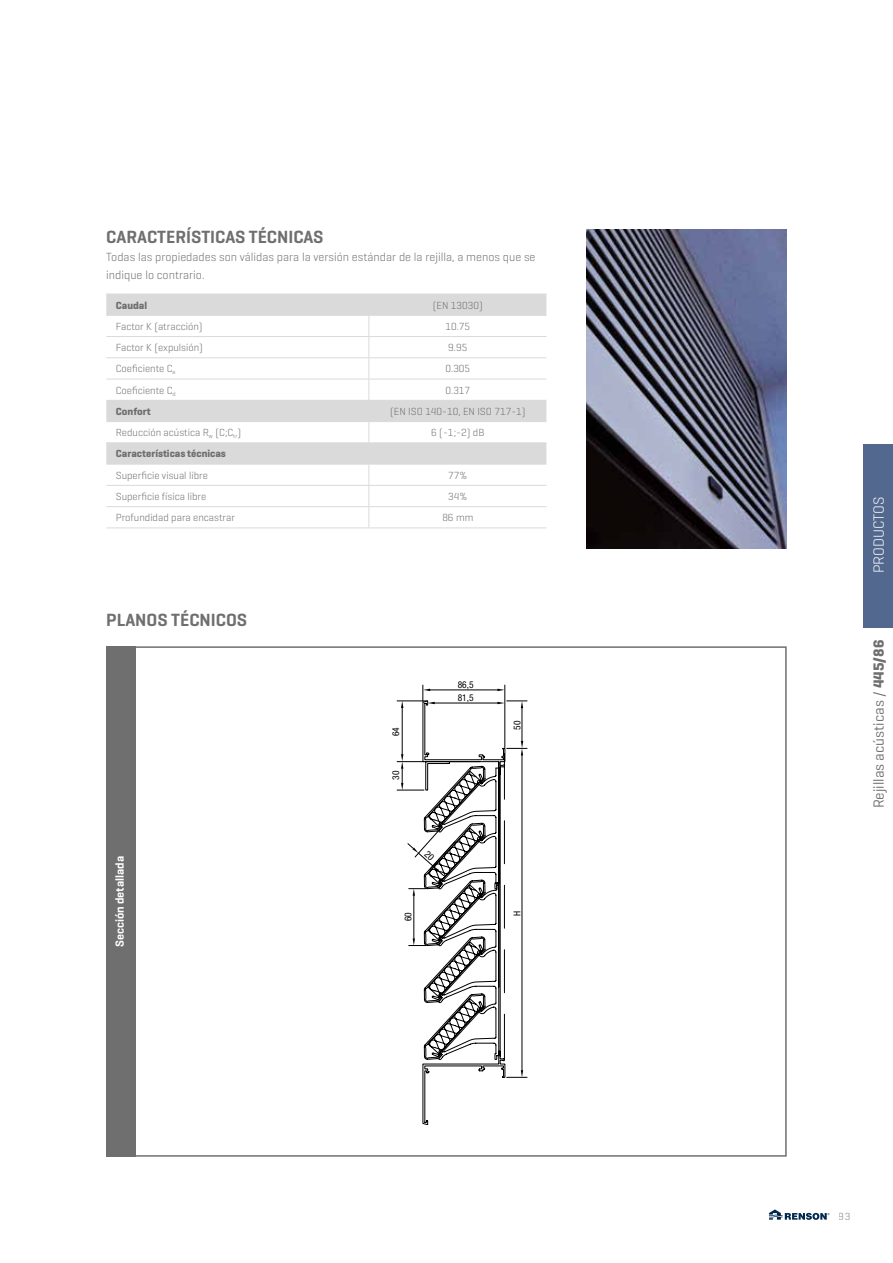
<style>
.page{position:relative;width:893px;height:1263px;background:#fff}
.page>*{position:absolute;margin:0;border:0;box-sizing:border-box;transform-origin:0 0}
.t1{font:600 18px "Geogrotesque";color:#706f6f}
.t2{font:15px "Geogrotesque";color:#706f6f}
.t3{font:300 15px "Geogrotesque";color:#fff}
.t4{font:300 12px/18px "Geogrotesque";color:#706f6f}
.t5{font:600 12px "Geogrotesque";color:#fff}
.t6{font:300 10.5px "Geogrotesque";color:#706f6f}
.t7{font:700 10.5px "Geogrotesque";color:#706f6f}
.t8{font:10.5px "Geogrotesque";color:#9d9d9c}
.t9{font:condensed 9.45px "Helvetica Neue LT Std";color:#000}
.s1{font-weight:700}
</style>
<div class="page">
<div style="left:863px;top:444px;width:30px;height:184px;background:#52688e"></div>
<img style="left:587px;top:230px;width:200px;height:319px">
<div style="left:106px;top:646px;width:30px;height:511px;background:#706f6f"></div>
<svg style="left:106px;top:295px;width:440px;height:169px"></svg>
<hr style="left:106px;top:294px;width:263px;height:1px;background:#dadada">
<hr style="left:369px;top:294px;width:177px;height:1px;background:#dadada">
<hr style="left:106px;top:315px;width:263px;height:1px;background:#dadada">
<hr style="left:369px;top:315px;width:177px;height:1px;background:#dadada">
<hr style="left:106px;top:336px;width:263px;height:1px;background:#dadada">
<hr style="left:369px;top:336px;width:177px;height:1px;background:#dadada">
<hr style="left:106px;top:357px;width:263px;height:1px;background:#dadada">
<hr style="left:369px;top:357px;width:177px;height:1px;background:#dadada">
<hr style="left:106px;top:379px;width:263px;height:1px;background:#dadada">
<hr style="left:369px;top:379px;width:177px;height:1px;background:#dadada">
<hr style="left:106px;top:400px;width:263px;height:1px;background:#dadada">
<hr style="left:369px;top:400px;width:177px;height:1px;background:#dadada">
<hr style="left:106px;top:421px;width:263px;height:1px;background:#dadada">
<hr style="left:369px;top:421px;width:177px;height:1px;background:#dadada">
<hr style="left:106px;top:442px;width:263px;height:1px;background:#dadada">
<hr style="left:369px;top:442px;width:177px;height:1px;background:#dadada">
<hr style="left:106px;top:464px;width:263px;height:1px;background:#dadada">
<hr style="left:369px;top:464px;width:177px;height:1px;background:#dadada">
<hr style="left:106px;top:485px;width:263px;height:1px;background:#dadada">
<hr style="left:369px;top:485px;width:177px;height:1px;background:#dadada">
<hr style="left:106px;top:506px;width:263px;height:1px;background:#dadada">
<hr style="left:369px;top:506px;width:177px;height:1px;background:#dadada">
<svg style="left:368px;top:295px;width:1px;height:232px"></svg>
<hr style="left:106px;top:527px;width:263px;height:1px;background:#dadada">
<hr style="left:369px;top:527px;width:177px;height:1px;background:#dadada">
<svg style="left:769px;top:1209px;width:60px;height:11px"></svg>
<svg style="left:397px;top:685px;width:130px;height:440px"></svg>
<h1 class="t1" style="left:106px;top:226px;width:219px">CARACTERÍSTICAS TÉCNICAS</h1>
<p class="t4" style="left:106px;top:248px;width:431px">Todas las propiedades son válidas para la versión estándar de la rejilla, a menos que se indique lo contrario.</p>
<p class="t7" style="left:116px;top:298px;width:33px">Caudal</p>
<p class="t6" style="left:433px;top:298px;width:51px">(EN 13030)</p>
<p class="t6" style="left:116px;top:320px;width:88px">Factor K (atracción)</p>
<p class="t6" style="left:445px;top:320px;width:26px">10.75</p>
<p class="t6" style="left:116px;top:341px;width:89px">Factor K (expulsión)</p>
<p class="t6" style="left:448px;top:341px;width:21px">9.95</p>
<p class="t6" style="left:116px;top:362px;width:61px">Coeficiente C<sub>e</sub></p>
<p class="t6" style="left:445px;top:362px;width:26px">0.305</p>
<p class="t6" style="left:116px;top:383px;width:61px">Coeficiente C<sub>d</sub></p>
<p class="t6" style="left:445px;top:383px;width:26px">0.317</p>
<p class="t7" style="left:116px;top:405px;width:36px">Confort</p>
<p class="t6" style="left:390px;top:405px;width:137px">(EN ISO 140-10, EN ISO 717-1)</p>
<p class="t6" style="left:116px;top:426px;width:127px">Reducción acústica R<sub>w</sub> (C;C<sub>tr</sub>)</p>
<p class="t6" style="left:431px;top:426px;width:55px">6 (-1;-2) dB</p>
<p class="t7" style="left:116px;top:447px;width:112px">Características técnicas</p>
<p class="t6" style="left:116px;top:469px;width:93px">Superficie visual libre</p>
<p class="t6" style="left:448px;top:469px;width:21px">77%</p>
<p class="t6" style="left:116px;top:490px;width:92px">Superficie física libre</p>
<p class="t6" style="left:448px;top:490px;width:21px">34%</p>
<p class="t6" style="left:116px;top:511px;width:121px">Profundidad para encastrar</p>
<p class="t6" style="left:442px;top:511px;width:32px">86 mm</p>
<h1 class="t1" style="left:106px;top:608px;width:142px">PLANOS TÉCNICOS</h1>
<p class="t5" style="left:112px;top:947px;width:92px;rotate:-90deg">Sección detallada</p>
<p class="t9" style="left:390px;top:736px;width:11px;rotate:-90deg">64</p>
<p class="t9" style="left:390px;top:780px;width:11px;rotate:-90deg">30</p>
<p class="t9" style="left:458px;top:679px;width:17px">86,5</p>
<p class="t9" style="left:458px;top:692px;width:17px">81,5</p>
<p class="t9" style="left:511px;top:729px;width:11px;rotate:-90deg">50</p>
<p class="t9" style="left:403px;top:921px;width:11px;rotate:-90deg">60</p>
<p class="t9" style="left:511px;top:915px;width:7px;rotate:-90deg">H</p>
<h2 class="t3" style="left:869px;top:573px;width:78px;rotate:-90deg">PRODUCTOS</h2>
<h2 class="t2" style="left:869px;top:808px;width:170px;rotate:-90deg">Rejillas acústicas / <span class="s1">445/86</span></h2>
<p class="t8" style="left:839px;top:1210px;width:13px">93</p>
</div>
